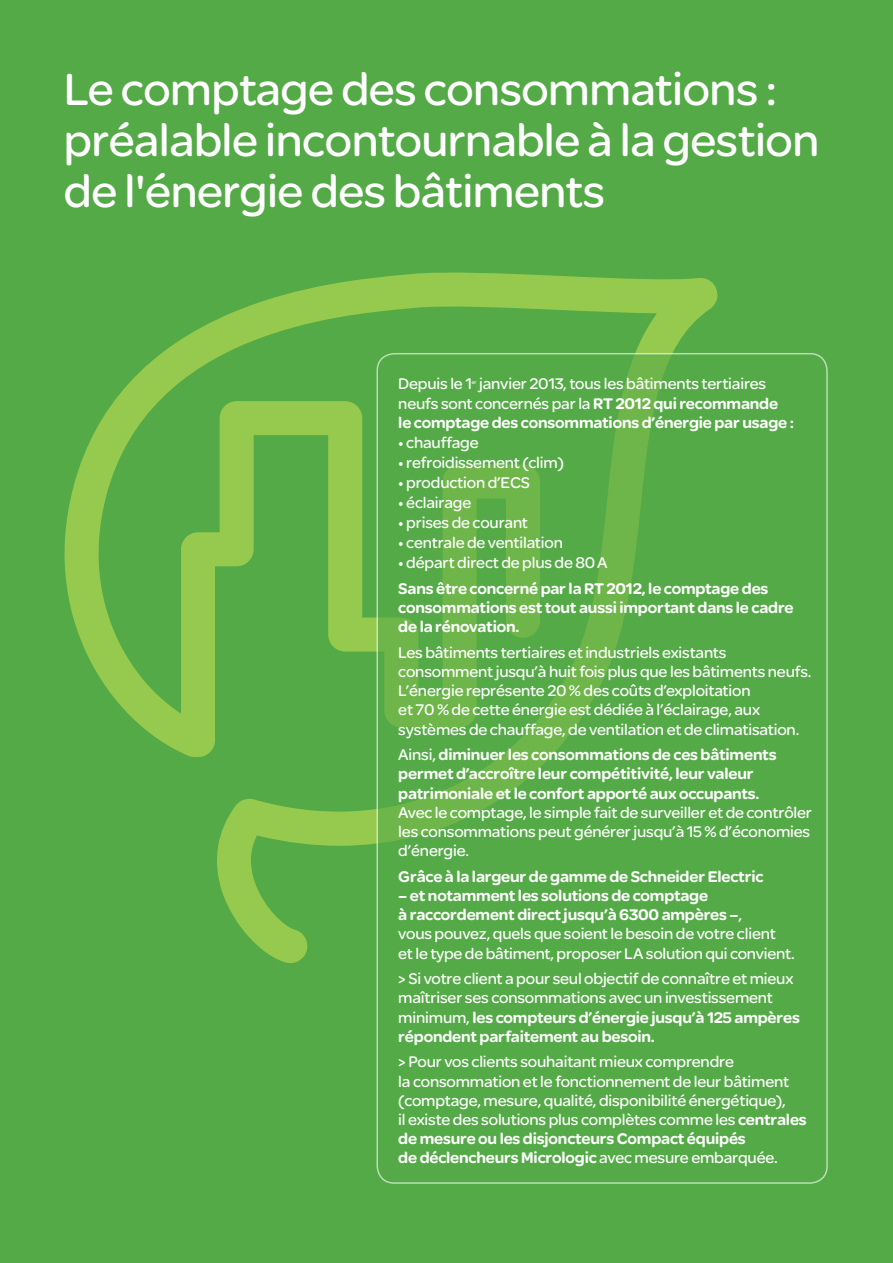
<style>
.page{position:relative;width:893px;height:1263px;background:#54aa46}
.page>*{position:absolute;margin:0;border:0;box-sizing:border-box;transform-origin:0 0}
.t1{font:48px/51px "SE Optimist";letter-spacing:-.01em;color:#fff}
.t2{font:16.5px/19.2px "SE Optimist";letter-spacing:-.01em;color:#fff}
.t3{font:900 16.5px/19.2px "SE Optimist";letter-spacing:-.01em;color:#fff}
.t4{font:5.4px "SE Optimist";color:#fff}
.s1{font-weight:400}
.s2{font-weight:900}
</style>
<div class="page">
<svg style="left:64px;top:272px;width:654px;height:691px"></svg>
<svg style="left:377px;top:354px;width:451px;height:593px"></svg>
<h1 class="t1" style="left:64px;top:62px;width:757px">Le comptage des consommations : préalable incontournable à la gestion de l'énergie des bâtiments</h1>
<p class="t2" style="left:398px;top:374px;width:369px">Depuis le 1 janvier 2013, tous les bâtiments tertiaires</p>
<p class="t4" style="left:472px;top:378px;width:6px">er</p>
<p class="t3" style="left:398px;top:393px;width:397px"><span class="s1">neufs sont concernés par la</span> RT 2012 qui recommande le comptage des consommations d’énergie par usage :</p>
<p class="t2" style="left:398px;top:432px;width:82px">• chauffage</p>
<p class="t2" style="left:398px;top:452px;width:167px">• refroidissement (clim)</p>
<p class="t2" style="left:398px;top:472px;width:133px">• production d’ECS</p>
<p class="t2" style="left:398px;top:492px;width:74px">• éclairage</p>
<p class="t2" style="left:398px;top:512px;width:131px">• prises de courant</p>
<p class="t2" style="left:398px;top:532px;width:166px">• centrale de ventilation</p>
<p class="t2" style="left:398px;top:553px;width:211px">• départ direct de plus de 80A</p>
<p class="t3" style="left:398px;top:578px;width:397px">Sans être concerné par la RT 2012, le comptage des consommations est tout aussi important dans le cadre de la rénovation.</p>
<p class="t2" style="left:398px;top:642px;width:415px">Les bâtiments tertiaires et industriels existants consomment jusqu’à huit fois plus que les bâtiments neufs.<br>L’énergie représente 20 % des coûts d’exploitation<br>et 70 % de cette énergie est dédiée à l’éclairage, aux systèmes de chauffage, de ventilation et de climatisation.</p>
<p class="t3" style="left:398px;top:744px;width:380px"><span class="s1">Ainsi,</span> diminuer les consommations de ces bâtiments permet d’accroître leur compétitivité, leur valeur patrimoniale et le confort apporté aux occupants.</p>
<p class="t2" style="left:398px;top:802px;width:415px;text-align:justify">Avec le comptage, le simple fait de surveiller et de contrôler les consommations peut générer jusqu’à 15 % d’économies d’énergie.</p>
<p class="t3" style="left:398px;top:866px;width:367px">Grâce à la largeur de gamme de Schneider Electric</p>
<p class="t2" style="left:398px;top:885px;width:398px"><span class="s2">– et notamment les solutions de comptage<br>à raccordement direct jusqu’à 6300 ampères –</span>,<br>vous pouvez, quels que soient le besoin de votre client<br>et le type de bâtiment, proposer LA solution qui convient.</p>
<p class="t2" style="left:398px;top:969px;width:403px">&gt; Si votre client a pour seul objectif de connaître et mieux maîtriser ses consommations avec un investissement minimum, <span class="s2">les compteurs d’énergie jusqu’à 125 ampères répondent parfaitement au besoin.</span></p>
<p class="t2" style="left:398px;top:1052px;width:410px">&gt; Pour vos clients souhaitant mieux comprendre<br>la consommation et le fonctionnement de leur bâtiment (comptage, mesure, qualité, disponibilité énergétique),<br>il existe des solutions plus complètes comme les <span class="s2">centrales de mesure ou les disjoncteurs Compact équipés<br>de déclencheurs Micrologic</span> avec mesure embarquée.</p>
</div>
